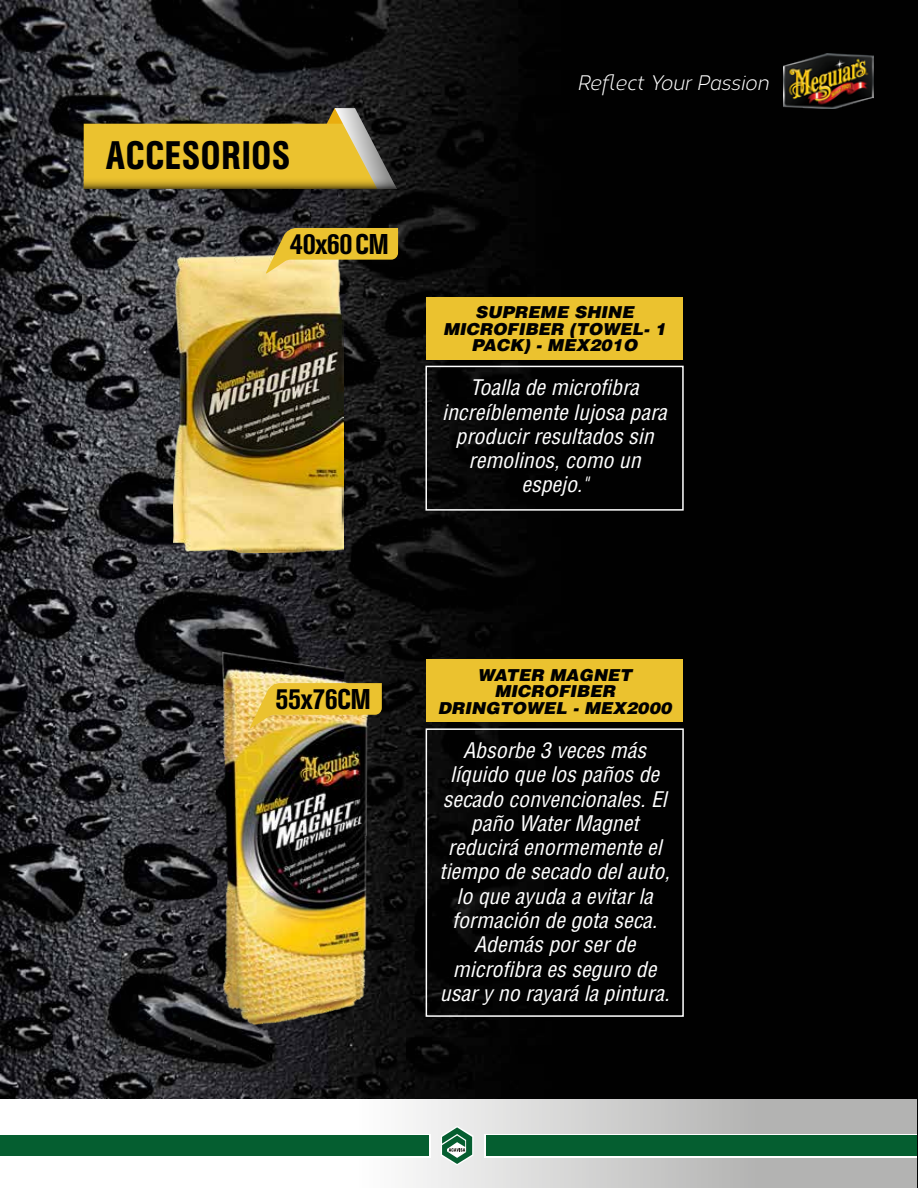
<style>
.page{position:relative;width:918px;height:1188px;background:#fff}
.page>*{position:absolute;margin:0;border:0;box-sizing:border-box;transform-origin:0 0}
.t1{font:500 condensed 36px "Castrol Sans";letter-spacing:.005em;color:#000}
.t2{font:500 condensed 25.95px "Castrol Sans";letter-spacing:-.04em;color:#000}
.t3{font:italic condensed 21px/24.3px "Helvetica LT Std";color:#fff;text-align:center;scale:1.04 1}
.t4{font:italic 21px "Corbert";color:#fff;scale:.91 1}
.t5{font:italic 900 16.5px/16.5px "Helvetica LT Std";color:#000;text-align:center;scale:1.04 1}
</style>
<div class="page">
<img style="left:0;top:0;width:918px;height:1188px">
<svg style="left:0;top:1099px;width:917px;height:89px"></svg>
<svg style="left:441px;top:1126px;width:32px;height:39px"></svg>
<div style="left:0;top:1134px;width:431px;height:23px;background:#055e30"></div>
<div style="left:484px;top:1134px;width:433px;height:23px;background:#055e30"></div>
<img style="left:784px;top:54px;width:89px;height:54px">
<div style="left:426px;top:660px;width:257px;height:62px;background:#ebc22f"></div>
<div style="left:426px;top:728px;width:258px;height:289px;border:2px solid #fff"></div>
<img style="left:222px;top:651px;width:149px;height:373px">
<svg style="left:250px;top:683px;width:132px;height:46px;background:#deba42"></svg>
<div style="left:426px;top:297px;width:257px;height:62px;background:#ebc22f"></div>
<div style="left:425px;top:366px;width:259px;height:145px;border:2px solid #fff"></div>
<img style="left:174px;top:254px;width:169px;height:299px">
<svg style="left:266px;top:228px;width:132px;height:46px;background:#c0a23b"></svg>
<svg style="left:84px;top:108px;width:313px;height:81px;background:#b79b36"></svg>
<h1 class="t1" style="left:106px;top:133px;width:186px">ACCESORIOS</h1>
<p class="t2" style="left:290px;top:228px;width:101px">40x60 CM</p>
<p class="t4" style="left:577px;top:68px;width:212px">Reflect Your Passion</p>
<p class="t5" style="left:443px;top:304px;width:216px">SUPREME SHINE<br>MICROFIBER (TOWEL- 1<br>PACK) - MEX201O</p>
<p class="t3" style="left:442px;top:376px;width:218px">Toalla de microfibra increíblemente lujosa para producir resultados sin remolinos, como un espejo."</p>
<p class="t2" style="left:275px;top:683px;width:97px">55x76CM</p>
<p class="t5" style="left:477px;top:667px;width:150px">WATER MAGNET<br>MICROFIBER</p>
<p class="t5" style="left:438px;top:700px;width:226px">DRINGTOWEL - MEX2000</p>
<p class="t3" style="left:440px;top:738px;width:223px">Absorbe 3 veces más líquido que los paños de secado convencionales. El paño Water Magnet reducirá enormemente el tiempo de secado del auto, lo que ayuda a evitar la formación de gota seca.<br>Además por ser de microfibra es seguro de usar y no rayará la pintura.</p>
</div>
